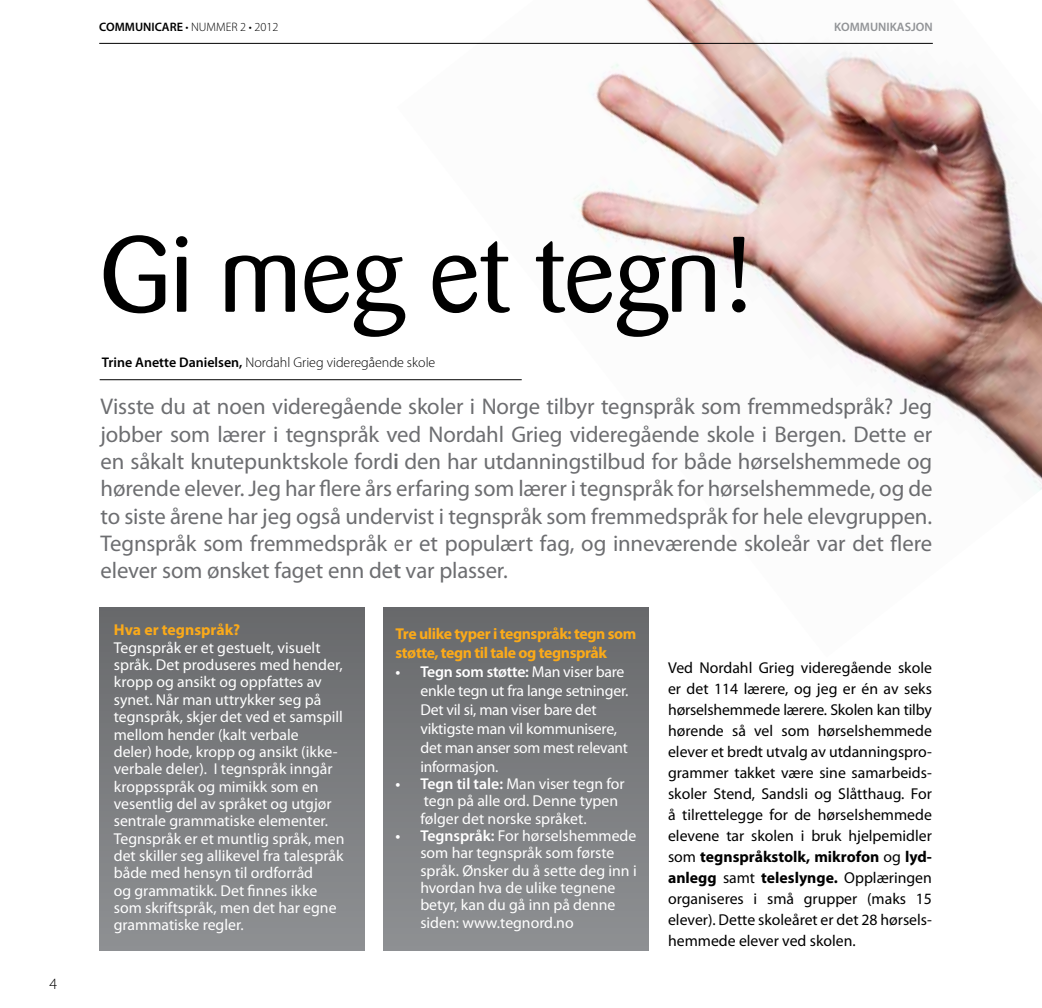
<style>
.page{position:relative;width:1042px;height:1008px;background:#fff}
.page>*{position:absolute;margin:0;border:0;box-sizing:border-box;transform-origin:0 0}
.t1{font:106.05px "Barmeno";color:#000}
.t2{font:22.75px/27.3px "Myriad Pro";letter-spacing:-.005em;color:#6d6e71;text-align:justify}
.t3{font:15.75px/17.3px "Myriad Pro";color:#fff}
.t4{font:15.75px/21px "Myriad Pro";color:#000;text-align:justify}
.t5{font:700 15.75px/18.9px "Myriad Pro";letter-spacing:-.025em;color:#fbaa19}
.t6{font:700 15.75px "Myriad Pro";color:#fbaa19}
.t7{font:300 15.75px "Myriad Pro";color:#000}
.t8{font:300 14px "Myriad Pro";color:#000}
.t9{font:300 12.25px "Myriad Pro";color:#000}
.t10{font:600 12.25px "Myriad Pro";color:#939598}
.s1{font-weight:600}
.s2{font-weight:700}
</style>
<div class="page">
<div style="left:99px;top:607px;width:266px;height:343px;background:linear-gradient(to bottom,#67696b,#8e9093)"></div>
<div style="left:383px;top:607px;width:266px;height:343px;background:linear-gradient(to bottom,#67696b,#8e9093)"></div>
<hr style="left:99px;top:43px;width:834px;height:1px;background:#000">
<hr style="left:100px;top:379px;width:422px;height:1px;background:#000">
<img style="left:397px;top:0;width:645px;height:657px">
<p class="t9" style="left:99px;top:21px;width:181px"><span class="s1">COMMUNICARE</span> • NUMMER 2 • 2012</p>
<p class="t10" style="left:834px;top:20px;width:100px">KOMMUNIKASJON</p>
<p class="t7" style="left:50px;top:974px;width:9px">4</p>
<h1 class="t1" style="left:100px;top:213px;width:654px">Gi meg et tegn!</h1>
<p class="t8" style="left:102px;top:354px;width:335px"><span class="s1">Trine Anette Danielsen,</span> Nordahl Grieg videregående skole</p>
<p class="t2" style="left:101px;top:393px;width:833px">Visste du at noen videregående skoler i Norge tilbyr tegnspråk som fremmedspråk? Jeg jobber som lærer i tegnspråk ved Nordahl Grieg videregående skole i Bergen. Dette er en såkalt knutepunktskole fordi den har utdanningstilbud for både hørselshemmede og hørende elever. Jeg har flere års erfaring som lærer i tegnspråk for hørselshemmede, og de to siste årene har jeg også undervist i tegnspråk som fremmedspråk for hele elevgruppen.<br>Tegnspråk som fremmedspråk er et populært fag, og inneværende skoleår var det flere elever som ønsket faget enn det var plasser.</p>
<p class="t6" style="left:114px;top:621px;width:128px">Hva er tegnspråk?</p>
<p class="t3" style="left:114px;top:639px;width:232px">Tegnspråk er et gestuelt, visuelt språk. Det produseres med hender, kropp og ansikt og oppfattes av synet. Når man uttrykker seg på tegnspråk, skjer det ved et samspill mellom hender (kalt verbale<br>deler) hode, kropp og ansikt (ikke&shy;verbale deler). I tegnspråk inngår kroppsspråk og mimikk som en vesentlig del av språket og utgjør sentrale grammatiske elementer.<br>Tegnspråk er et muntlig språk, men det skiller seg allikevel fra talespråk både med hensyn til ordforråd<br>og grammatikk. Det finnes ikke som skriftspråk, men det har egne grammatiske regler.</p>
<p class="t5" style="left:395px;top:624px;width:242px">Tre ulike typer i tegnspråk: tegn som støtte, tegn til tale og tegnspråk</p>
<p class="t3" style="left:420px;top:662px;width:209px;line-height:18.9px;text-indent:-25px"><span class="s1">• Tegn som støtte:</span> Man viser bare enkle tegn ut fra lange setninger.<br>Det vil si, man viser bare det viktigste man vil kommunisere, det man anser som mest relevant informasjon.</p>
<p class="t3" style="left:420px;top:775px;width:206px;text-indent:-25px"><span class="s1">• Tegn til tale:</span> Man viser tegn for tegn på alle ord. Denne typen følger det norske språket.</p>
<p class="t3" style="left:420px;top:827px;width:218px;text-indent:-25px"><span class="s1">• Tegnspråk:</span> For hørselshemmede som har tegnspråk som første språk. Ønsker du å sette deg inn i hvordan hva de ulike tegnene betyr, kan du gå inn på denne siden: www.tegnord.no</p>
<p class="t4" style="left:668px;top:657px;width:265px">Ved Nordahl Grieg videregående skole er det 114 lærere, og jeg er én av seks hørselshemmede lærere. Skolen kan tilby hørende så vel som hørselshemmede elever et bredt utvalg av utdanningspro&shy;grammer takket være sine samarbeids&shy;skoler Stend, Sandsli og Slåtthaug. For å tilrettelegge for de hørselshemmede elevene tar skolen i bruk hjelpemidler som <span class="s2">tegnspråkstolk, mikrofon</span> og <span class="s2">lyd&shy;anlegg</span> samt <span class="s2">teleslynge.</span> Opplæringen organiseres i små grupper (maks 15 elever). Dette skoleåret er det 28 hørsels&shy;hemmede elever ved skolen.</p>
</div>
